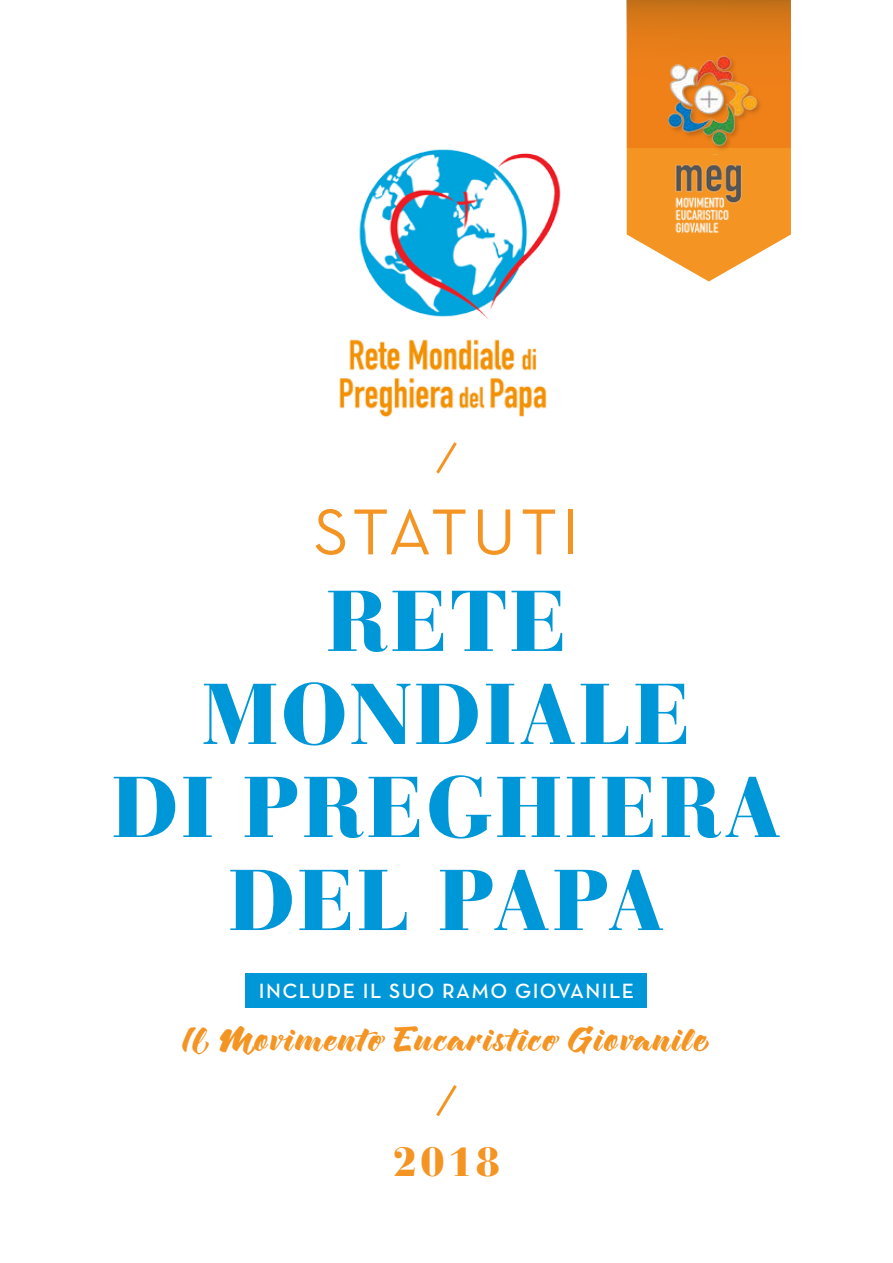
<style>
.page{position:relative;width:893px;height:1263px;background:#fff}
.page>*{position:absolute;margin:0;border:0;box-sizing:border-box;transform-origin:0 0}
.t1{font:900 85.5px/93px "Bauer Bodoni Std";letter-spacing:.03em;color:#0097d8;text-align:center}
.t2{font:66px "Neutra Text Book Alt";letter-spacing:.06em;color:#f49422}
.t3{font:900 40.5px "Bauer Bodoni Std";color:#f49422}
.t4{font:31.5px "Zulia Pro";letter-spacing:.07em;color:#f49422}
.t5{font:21px "Neutra Text Demi Alt";letter-spacing:.07em;color:#fff}
</style>
<div class="page">
<div style="left:246px;top:974px;width:401px;height:34px;background:#0097d8"></div>
<svg style="left:627px;top:147px;width:164px;height:134px;fill:#f49422"></svg>
<svg style="left:627px;top:0;width:164px;height:147px;background:#e17b18"></svg>
<svg style="left:436px;top:442px;width:21px;height:32px"></svg>
<svg style="left:436px;top:1085px;width:21px;height:32px"></svg>
<div style="left:667px;top:55px;width:97px;height:97px;background:#000;opacity:.21"></div>
<img style="left:655px;top:47px;width:108px;height:100px">
<img style="left:655px;top:154px;width:108px;height:87px">
<img style="left:339px;top:149px;width:222px;height:268px">
<h2 class="t2" style="left:314px;top:492px;width:267px">STATUTI</h2>
<h1 class="t1" style="left:112px;top:575px;width:671px">RETE<br>MONDIALE<br>DI PREGHIERA<br>DEL PAPA</h1>
<p class="t5" style="left:259px;top:978px;width:377px">INCLUDE IL SUO RAMO GIOVANILE</p>
<p class="t4" style="left:183px;top:1021px;width:529px">Il Movimento Eucaristico Giovanile</p>
<p class="t3" style="left:393px;top:1137px;width:109px">2018</p>
</div>
